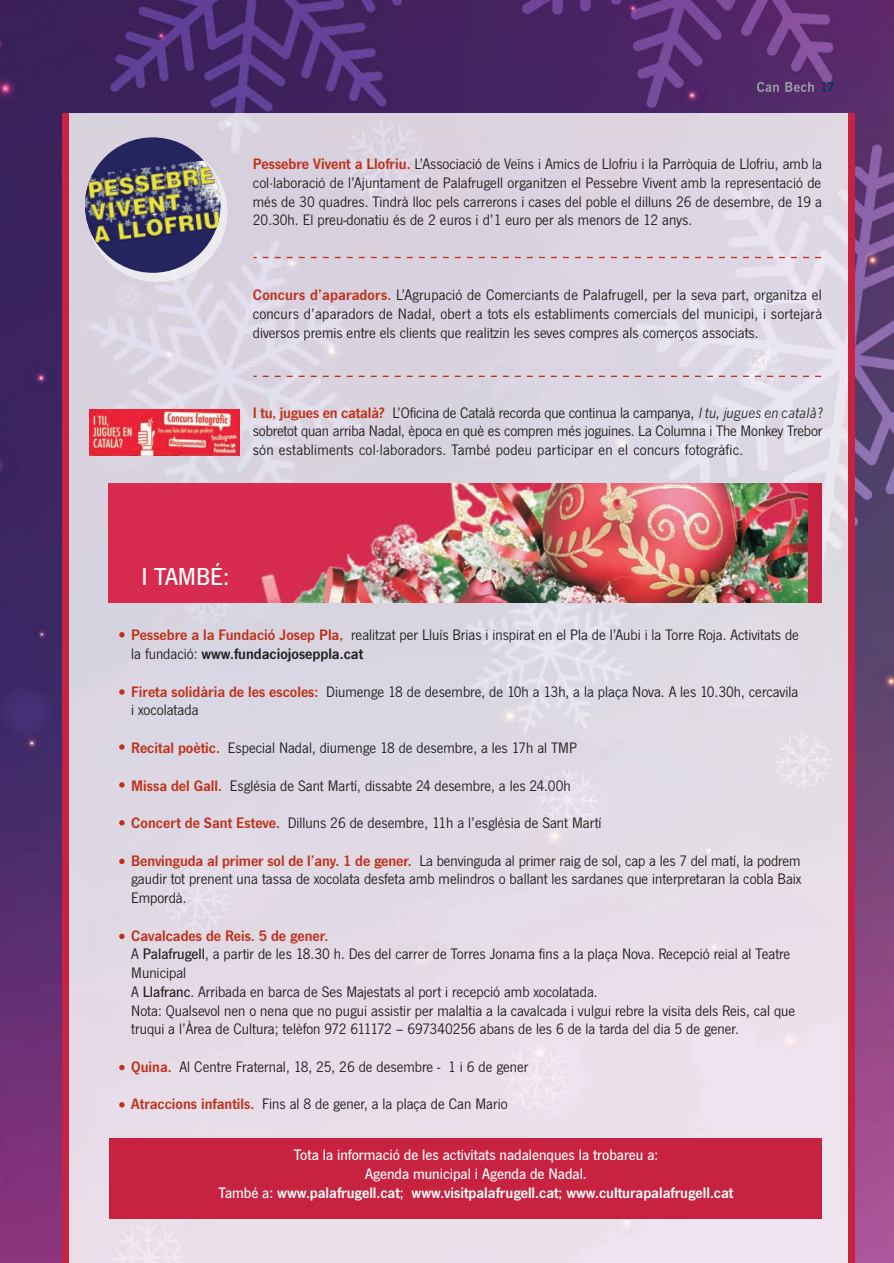
<style>
.page{position:relative;width:894px;height:1263px;background:#fff}
.page>*{position:absolute;margin:0;border:0;box-sizing:border-box;transform-origin:0 0}
.t1{font:500 25.5px "News Got T";color:#fff}
.t2{font:15.75px/18.8px "News Got T";color:#231f20;text-align:justify}
.t3{font:500 15.75px/18.8px "News Got T";color:#fff;text-align:center}
.t4{font:600 14.55px "News Got T";color:#00376b}
.s1{font-weight:600;color:#c03019}
.s2{font-family:"News Gothic";font-style:italic;font-size:14.1px}
.s3{font-weight:600}
.s4{font-weight:500}
</style>
<div class="page">
<img style="left:0;top:0;width:893px;height:1262px">
<img style="left:69px;top:114px;width:779px;height:1148px">
<svg style="left:756px;top:82px;width:22px;height:10px"></svg>
<svg style="left:785px;top:82px;width:28px;height:10px"></svg>
<div style="left:109px;top:1138px;width:712px;height:80px;background:#c72340"></div>
<div style="left:62px;top:113px;width:7px;height:1149px;background:#c72340"></div>
<div style="left:848px;top:113px;width:6px;height:1149px;background:#c72340"></div>
<svg style="left:119px;top:632px;width:6px;height:5px"></svg>
<img style="left:87px;top:142px;width:140px;height:140px;border-radius:69px">
<div style="left:85px;top:137px;width:135px;height:136px;background:#24245f;border-radius:50%"></div>
<img style="left:85px;top:160px;width:135px;height:84px">
<img style="left:89px;top:409px;width:151px;height:46px">
<svg style="left:253px;top:257px;width:567px;height:1px"></svg>
<svg style="left:253px;top:375px;width:567px;height:2px"></svg>
<svg style="left:119px;top:689px;width:6px;height:5px"></svg>
<svg style="left:119px;top:744px;width:6px;height:5px"></svg>
<svg style="left:119px;top:782px;width:6px;height:5px"></svg>
<svg style="left:119px;top:820px;width:6px;height:5px"></svg>
<svg style="left:119px;top:858px;width:6px;height:6px"></svg>
<svg style="left:119px;top:933px;width:6px;height:6px"></svg>
<svg style="left:119px;top:1064px;width:6px;height:6px"></svg>
<svg style="left:119px;top:1101px;width:6px;height:6px"></svg>
<img style="left:109px;top:483px;width:698px;height:119px">
<p class="t4" style="left:820px;top:82px;width:16px">17</p>
<p class="t2" style="left:253px;top:155px;width:570px"><span class="s1">Pessebre Vivent a Llofriu.</span> L’Associació de Veïns i Amics de Llofriu i la Parròquia de Llofriu, amb la col·laboració de l’Ajuntament de Palafrugell organitzen el Pessebre Vivent amb la representació de més de 30 quadres. Tindrà lloc pels carrerons i cases del poble el dilluns 26 de desembre, de 19 a 20.30h. El preu-donatiu és de 2 euros i d’1 euro per als menors de 12 anys.</p>
<p class="t2" style="left:253px;top:287px;width:571px"><span class="s1">Concurs d’aparadors.</span> L’Agrupació de Comerciants de Palafrugell, per la seva part, organitza el concurs d’aparadors de Nadal, obert a tots els establiments comercials del municipi, i sortejarà diversos premis entre els clients que realitzin les seves compres als comerços associats.</p>
<p class="t2" style="left:253px;top:404px;width:572px"><span class="s1">I tu, jugues en català?</span> L’Oficina de Català recorda que continua la campanya, <span class="s2">I tu, jugues en català</span>? sobretot quan arriba Nadal, època en què es compren més joguines. La Columna i The Monkey Trebor són establiments col·laboradors. També podeu participar en el concurs fotogràfic.</p>
<h1 class="t1" style="left:141px;top:567px;width:89px">I TAMBÉ:</h1>
<p class="t2" style="left:131px;top:626px;width:669px"><span class="s1">Pessebre a la Fundació Josep Pla,</span> realitzat per Lluís Brias i inspirat en el Pla de l’Aubi i la Torre Roja. Activitats de la fundació: <span class="s3">www.fundaciojoseppla.cat</span></p>
<p class="t2" style="left:131px;top:683px;width:668px"><span class="s1">Fireta solidària de les escoles:</span> Diumenge 18 de desembre, de 10h a 13h, a la plaça Nova. A les 10.30h, cercavila i xocolatada</p>
<p class="t2" style="left:131px;top:739px;width:447px"><span class="s1">Recital poètic.</span> Especial Nadal, diumenge 18 de desembre, a les 17h al TMP</p>
<p class="t2" style="left:131px;top:776px;width:441px"><span class="s1">Missa del Gall.</span> Església de Sant Martí, dissabte 24 desembre, a les 24.00h</p>
<p class="t2" style="left:131px;top:814px;width:471px"><span class="s1">Concert de Sant Esteve.</span> Dilluns 26 de desembre, 11h a l’església de Sant Martí</p>
<p class="t2" style="left:131px;top:851px;width:671px"><span class="s1">Benvinguda al primer sol de l’any. 1 de gener.</span> La benvinguda al primer raig de sol, cap a les 7 del matí, la podrem gaudir tot prenent una tassa de xocolata desfeta amb melindros o ballant les sardanes que interpretaran la cobla Baix Empordà.</p>
<p class="t2" style="left:131px;top:926px;width:665px;text-align:left"><span class="s1">Cavalcades de Reis. 5 de gener.<br></span>A <span class="s4">Palafrugell</span>, a partir de les 18.30 h. Des del carrer de Torres Jonama fins a la plaça Nova. Recepció reial al Teatre Municipal<br>A <span class="s4">Llafranc</span>. Arribada en barca de Ses Majestats al port i recepció amb xocolatada.<br>Nota: Qualsevol nen o nena que no pugui assistir per malaltia a la cavalcada i vulgui rebre la visita dels Reis, cal que truqui a l’Àrea de Cultura; telèfon 972 611172 – 697340256 abans de les 6 de la tarda del dia 5 de gener.</p>
<p class="t2" style="left:131px;top:1058px;width:398px"><span class="s1">Quina.</span> Al Centre Fraternal, 18, 25, 26 de desembre - 1 i 6 de gener</p>
<p class="t2" style="left:131px;top:1095px;width:378px"><span class="s1">Atraccions infantils.</span> Fins al 8 de gener, a la plaça de Can Mario</p>
<p class="t3" style="left:218px;top:1146px;width:516px">Tota la informació de les activitats nadalenques la trobareu a:<br>Agenda municipal i Agenda de Nadal.<br>També a: <span class="s3">www.palafrugell.cat</span>; <span class="s3">www.visitpalafrugell.cat</span>; <span class="s3">www.culturapalafrugell.cat</span></p>
</div>
